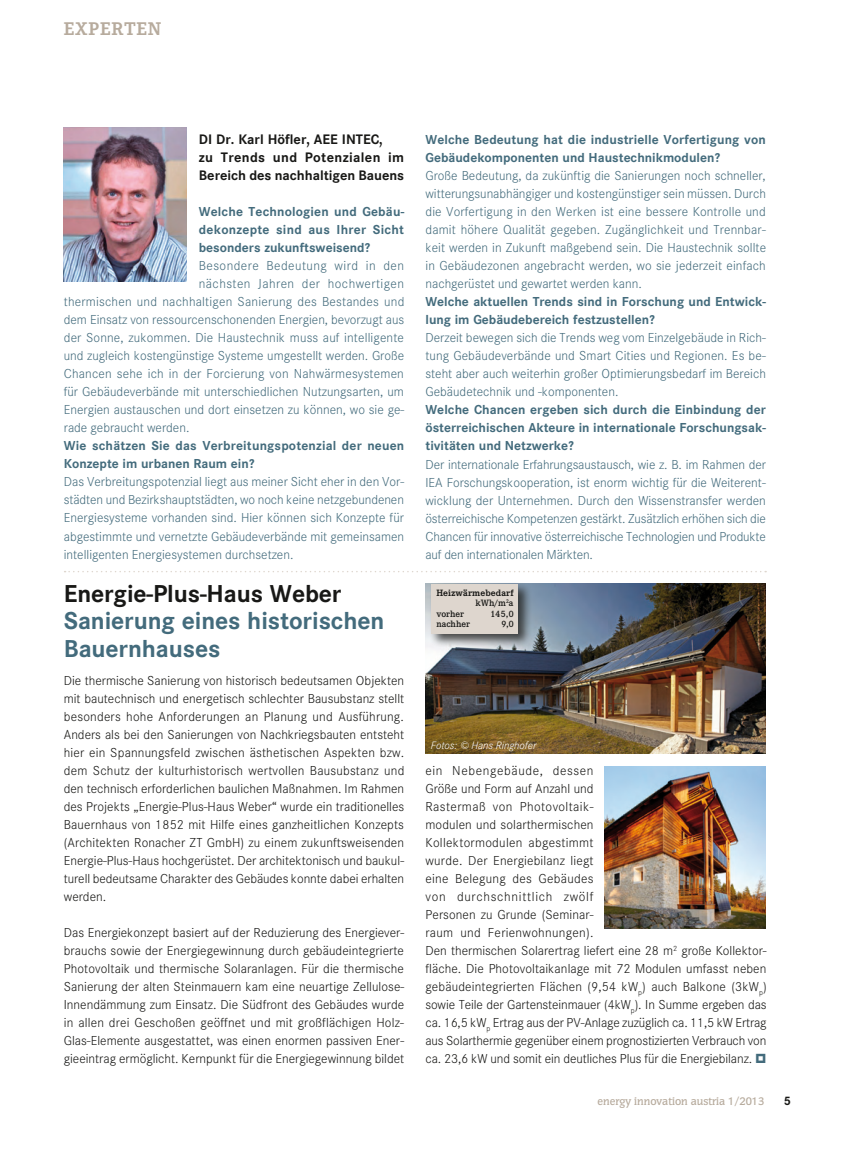
<style>
.page{position:relative;width:851px;height:1149px;background:#fff}
.page>*{position:absolute;margin:0;border:0;box-sizing:border-box;transform-origin:0 0}
.Headline_schwarz{font:700 24px/27px "Corporate SBQ";letter-spacing:-.005em;color:#436b7c}
.Headline_schwarz-2{font:700 24px "Corporate SBQ";letter-spacing:-.005em;color:#181816}
.Kapitel{font:700 18px "Corporate EBQ";letter-spacing:.05em;color:#b7ab9d}
.Fliesstext{font:700 13.5px/18px "Corporate SBQ";color:#181816}
.Fliesstext-2{font:300 12.75px/18px "Corporate SBQ";color:#181816;text-align:justify}
.Fliesstext-3{font:300 12.75px/18px "Corporate SBQ";color:#436b7c;text-align:justify}
.Fliesstext-4{font:700 12.75px/18px "Corporate SBQ";color:#436b7c}
.Fliesstext-5{font:300 12.75px "Corporate SBQ";letter-spacing:.035em;color:#436b7c}
.t1{font:700 12px "Corporate SBQ";color:#181816}
.t2{font:500 10.5px "Congress";color:#b7ab9d}
.Bild_Quelle{font:italic 300 10.5px "Corporate SBQ";color:#fff}
.t3{font:500 9px "Corporate EBQ";color:#181816}
.t4{font:700 9px "Corporate EBQ";letter-spacing:.015em;color:#181816}
</style>
<div class="page">
<img style="left:64px;top:128px;width:123px;height:154px">
<img style="left:425px;top:583px;width:340px;height:169px">
<img style="left:604px;top:766px;width:161px;height:161px">
<svg style="left:65px;top:571px;width:701px;height:1px"></svg>
<div style="left:429px;top:581px;width:103px;height:66px;background:#181816;opacity:.75"></div>
<div style="left:431px;top:583px;width:87px;height:50px;background:#ded6ce"></div>
<p class="Kapitel" style="left:64px;top:18px;width:99px">EXPERTEN</p>
<p class="Fliesstext" style="left:199px;top:131px;width:185px">DI Dr. Karl Höfler, AEE INTEC,</p>
<p class="Fliesstext" style="left:199px;top:149px;width:207px">zu Trends und Potenzialen im<br>Bereich des nachhaltigen Bauens</p>
<p class="Fliesstext-4" style="left:199px;top:203px;width:207px;text-align:justify">Welche Technologien und Gebäu&shy;dekonzepte sind aus Ihrer Sicht besonders zukunftsweisend?</p>
<p class="Fliesstext-5" style="left:199px;top:258px;width:207px">Besondere Bedeutung wird in den</p>
<p class="Fliesstext-5" style="left:199px;top:276px;width:207px">nächsten Jahren der hochwertigen</p>
<p class="Fliesstext-3" style="left:64px;top:293px;width:342px">thermischen und nachhaltigen Sanierung des Bestandes und</p>
<p class="Fliesstext-3" style="left:64px;top:311px;width:342px">dem Einsatz von ressourcenschonenden Energien, bevorzugt aus</p>
<p class="Fliesstext-3" style="left:64px;top:329px;width:341px">der Sonne, zukommen. Die Haustechnik muss auf intelligente</p>
<p class="Fliesstext-3" style="left:64px;top:347px;width:342px">und zugleich kostengünstige Systeme umgestellt werden. Große</p>
<p class="Fliesstext-3" style="left:64px;top:365px;width:341px">Chancen sehe ich in der Forcierung von Nahwärmesystemen</p>
<p class="Fliesstext-3" style="left:64px;top:383px;width:341px">für Gebäudeverbände mit unterschiedlichen Nutzungsarten, um</p>
<p class="Fliesstext-3" style="left:64px;top:401px;width:342px">Energien austauschen und dort einsetzen zu können, wo sie ge-</p>
<p class="Fliesstext-3" style="left:64px;top:419px;width:127px">rade gebraucht werden.</p>
<p class="Fliesstext-4" style="left:64px;top:437px;width:342px">Wie schätzen Sie das Verbreitungspotenzial der neuen<br>Konzepte im urbanen Raum ein?</p>
<p class="Fliesstext-3" style="left:64px;top:473px;width:342px">Das Verbreitungspotenzial liegt aus meiner Sicht eher in den Vor&shy;städten und Bezirkshauptstädten, wo noch keine netzgebundenen Energiesysteme vorhanden sind. Hier können sich Konzepte für abgestimmte und vernetzte Gebäudeverbände mit gemeinsamen intelligenten Energiesystemen durchsetzen.</p>
<p class="Headline_schwarz-2" style="left:64px;top:579px;width:279px">Energie-Plus-Haus Weber</p>
<p class="Headline_schwarz" style="left:64px;top:607px;width:322px">Sanierung eines historischen<br>Bauernhauses</p>
<p class="Fliesstext-2" style="left:64px;top:671px;width:342px">Die thermische Sanierung von historisch bedeutsamen Objekten mit bautechnisch und energetisch schlechter Bausubstanz stellt besonders hohe Anforderungen an Planung und Ausführung.<br>Anders als bei den Sanierungen von Nachkriegsbauten entsteht hier ein Spannungsfeld zwischen ästhetischen Aspekten bzw. dem Schutz der kulturhistorisch wertvollen Bausubstanz und den technisch erforderlichen baulichen Maßnahmen. Im Rahmen des Projekts „Energie-Plus-Haus Weber“ wurde ein traditionelles Bauernhaus von 1852 mit Hilfe eines ganzheitlichen Konzepts (Architekten Ronacher ZT GmbH) zu einem zukunftsweisenden Energie-Plus-Haus hochgerüstet. Der architektonisch und baukul&shy;turell bedeutsame Charakter des Gebäudes konnte dabei erhalten werden.</p>
<p class="Fliesstext-2" style="left:64px;top:923px;width:342px">Das Energiekonzept basiert auf der Reduzierung des Energiever&shy;brauchs sowie der Energiegewinnung durch gebäudeintegrierte Photovoltaik und thermische Solaranlagen. Für die thermische Sanierung der alten Steinmauern kam eine neuartige Zellulose-Innendämmung zum Einsatz. Die Südfront des Gebäudes wurde in allen drei Geschoßen geöffnet und mit großflächigen Holz-Glas-Elemente ausgestattet, was einen enormen passiven Ener&shy;gieeintrag ermöglicht. Kernpunkt für die Energiegewinnung bildet</p>
<p class="Fliesstext-4" style="left:425px;top:131px;width:341px">Welche Bedeutung hat die industrielle Vorfertigung von<br>Gebäudekomponenten und Haustechnikmodulen?</p>
<p class="Fliesstext-3" style="left:425px;top:167px;width:342px">Große Bedeutung, da zukünftig die Sanierungen noch schneller, witterungsunabhängiger und kostengünstiger sein müssen. Durch die Vorfertigung in den Werken ist eine bessere Kontrolle und damit höhere Qualität gegeben. Zugänglichkeit und Trennbar&shy;keit werden in Zukunft maßgebend sein. Die Haustechnik sollte in Gebäudezonen angebracht werden, wo sie jederzeit einfach nachgerüstet und gewartet werden kann.</p>
<p class="Fliesstext-4" style="left:425px;top:293px;width:342px">Welche aktuellen Trends sind in Forschung und Entwick&shy;lung im Gebäudebereich festzustellen?</p>
<p class="Fliesstext-3" style="left:425px;top:329px;width:342px">Derzeit bewegen sich die Trends weg vom Einzelgebäude in Rich&shy;tung Gebäudeverbände und Smart Cities und Regionen. Es be&shy;steht aber auch weiterhin großer Optimierungsbedarf im Bereich Gebäudetechnik und -komponenten.</p>
<p class="Fliesstext-4" style="left:425px;top:401px;width:342px;text-align:justify">Welche Chancen ergeben sich durch die Einbindung der österreichischen Akteure in internationale Forschungsak&shy;tivitäten und Netzwerke?</p>
<p class="Fliesstext-3" style="left:425px;top:455px;width:342px">Der internationale Erfahrungsaustausch, wie z. B. im Rahmen der IEA Forschungskooperation, ist enorm wichtig für die Weiterent&shy;wicklung der Unternehmen. Durch den Wissenstransfer werden österreichische Kompetenzen gestärkt. Zusätzlich erhöhen sich die Chancen für innovative österreichische Technologien und Produkte auf den internationalen Märkten.</p>
<p class="t4" style="left:436px;top:587px;width:79px">Heizwärmebedarf</p>
<p class="t3" style="left:475px;top:597px;width:40px">kWh/m<sup>2</sup>a</p>
<p class="t3" style="left:436px;top:608px;width:29px">vorher</p>
<p class="t3" style="left:490px;top:608px;width:25px">145,0</p>
<p class="t3" style="left:436px;top:618px;width:35px">nachher</p>
<p class="t3" style="left:501px;top:618px;width:14px">9,0</p>
<p class="Bild_Quelle" style="left:431px;top:738px;width:107px">Fotos: © Hans Ringhofer</p>
<p class="Fliesstext-2" style="left:425px;top:761px;width:342px;text-align:left">ein Nebengebäude, dessen<br>Größe und Form auf Anzahl und<br>Rastermaß von Photovoltaik-<br>modulen und solarthermischen<br>Kollektormodulen abgestimmt<br>wurde. Der Energiebilanz liegt<br>eine Belegung des Gebäudes<br>von durchschnittlich zwölf<br>Personen zu Grunde (Seminar-<br>raum und Ferienwohnungen).<br>Den thermischen Solarertrag liefert eine 28 m<sup>2</sup> große Kollektor&shy;fläche. Die Photovoltaikanlage mit 72 Modulen umfasst neben gebäudeintegrierten Flächen (9,54 kW<sub>p</sub>) auch Balkone (3kW<sub>p</sub>) sowie Teile der Gartensteinmauer (4kW<sub>p</sub>). In Summe ergeben das ca. 16,5 kW<sub>p</sub> Ertrag aus der PV-Anlage zuzüglich ca. 11,5 kW Ertrag aus Solarthermie gegenüber einem prognostizierten Verbrauch von ca. 23,6 kW und somit ein deutliches Plus für die Energiebilanz.</p>
<p class="t2" style="left:597px;top:1094px;width:168px">energy innovation austria 1/2013</p>
<p class="t1" style="left:783px;top:1093px;width:9px">5</p>
</div>
